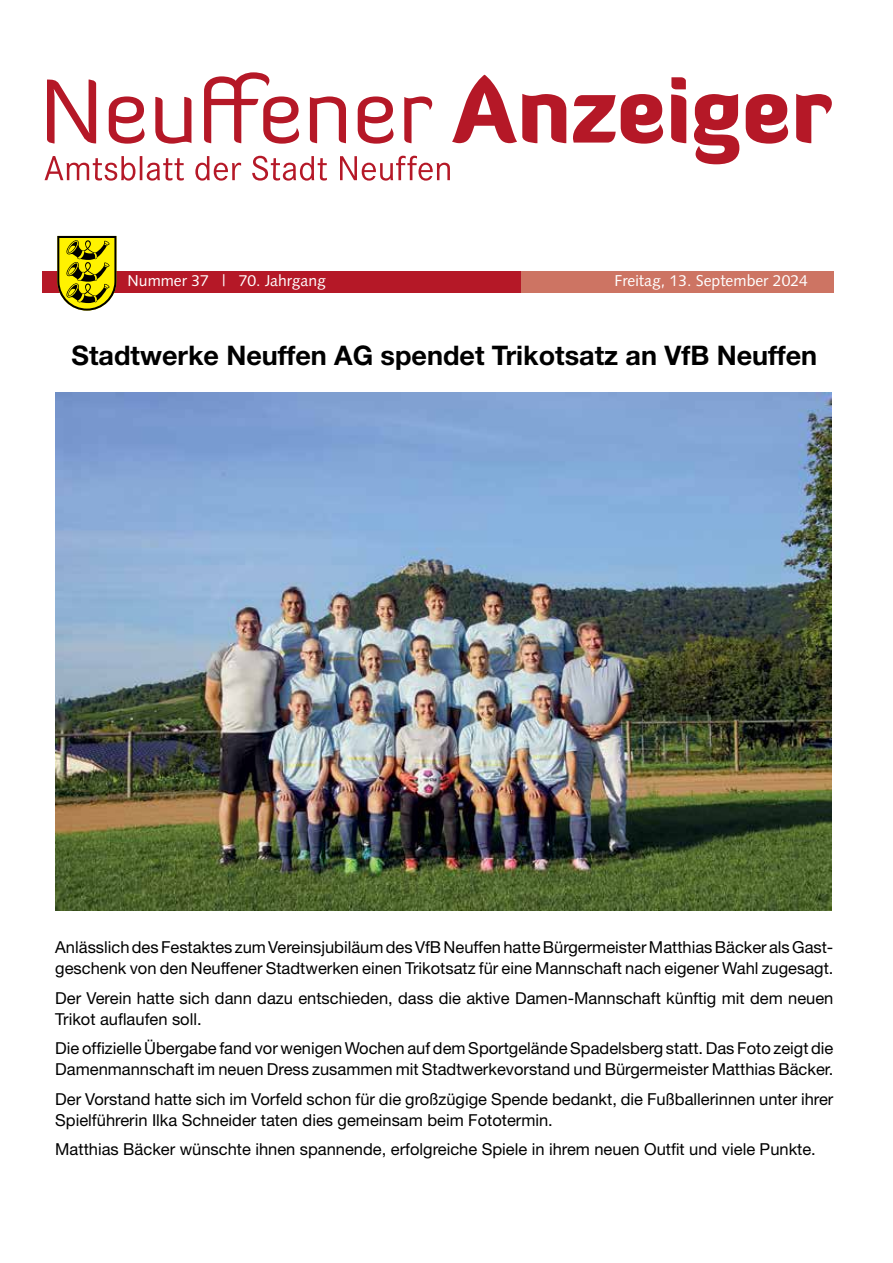
<style>
.page{position:relative;width:893px;height:1263px;background:#fff}
.page>*{position:absolute;margin:0;border:0;box-sizing:border-box;transform-origin:0 0}
.t1{font:700 27px "Helvetica Neue";color:#000}
.t2{font:16.5px/21px "Helvetica Neue";color:#000}
.t3{font:15.75px "Syntax";color:#fff}
</style>
<div class="page">
<img style="left:55px;top:393px;width:777px;height:518px">
<div style="left:43px;top:271px;width:711px;height:22px;background:#b51827"></div>
<svg style="left:57px;top:236px;width:59px;height:75px;background:#b2a915"></svg>
<div style="left:521px;top:271px;width:312px;height:22px;background:#cd7463"></div>
<svg style="left:47px;top:72px;width:785px;height:92px"></svg>
<svg style="left:45px;top:156px;width:405px;height:25px"></svg>
<p class="t3" style="left:128px;top:271px;width:200px">Nummer 37 | 70. Jahrgang</p>
<p class="t3" style="left:615px;top:271px;width:195px">Freitag, 13. September 2024</p>
<h1 class="t1" style="left:72px;top:339px;width:747px">Stadtwerke Neuffen AG spendet Trikotsatz an VfB Neuffen</h1>
<p class="t2" style="left:55px;top:936px;width:780px">Anlässlich des Festaktes zum Vereinsjubiläum des VfB Neuffen hatte Bürgermeister Matthias Bäcker als Gast&shy;geschenk von den Neuffener Stadtwerken einen Trikotsatz für eine Mannschaft nach eigener Wahl zugesagt.</p>
<p class="t2" style="left:55px;top:987px;width:780px">Der Verein hatte sich dann dazu entschieden, dass die aktive Damen-Mannschaft künftig mit dem neuen<br>Trikot auflaufen soll.</p>
<p class="t2" style="left:55px;top:1037px;width:780px">Die offizielle Übergabe fand vor wenigen Wochen auf dem Sportgelände Spadelsberg statt. Das Foto zeigt die<br>Damenmannschaft im neuen Dress zusammen mit Stadtwerkevorstand und Bürgermeister Matthias Bäcker.</p>
<p class="t2" style="left:55px;top:1088px;width:780px">Der Vorstand hatte sich im Vorfeld schon für die großzügige Spende bedankt, die Fußballerinnen unter ihrer<br>Spielführerin Ilka Schneider taten dies gemeinsam beim Fototermin.</p>
<p class="t2" style="left:55px;top:1138px;width:762px">Matthias Bäcker wünschte ihnen spannende, erfolgreiche Spiele in ihrem neuen Outfit und viele Punkte.</p>
</div>
